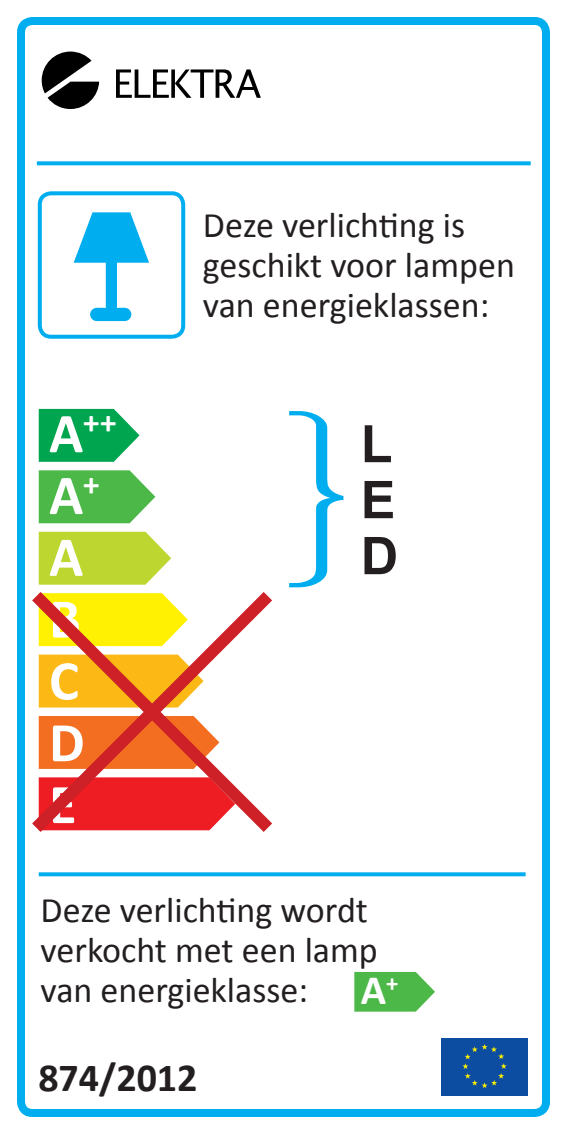
<style>
.page{position:relative;width:567px;height:1134px;background:#fff}
.page>*{position:absolute;margin:0;border:0;box-sizing:border-box;transform-origin:0 0}
.t1{font:700 56.4px/62px "Calibri";color:#fff}
.t2{font:700 52px/56px "Arial";color:#231f20;text-align:justify}
.t3{font:700 42px "Calibri";color:#fff}
.t4{font:700 40px "Calibri";color:#231f20}
.t5{font:36px/40px "Calibri";color:#231f20}
.t6{font:700 32.8px "Calibri";color:#fff}
.s1{font-size:56.4px}
</style>
<div class="page">
<div style="left:17px;top:17px;width:533px;height:1100px;border:8px solid #00aeef;border-radius:11px"></div>
<svg style="left:37px;top:161px;width:494px;height:4px;background:#14b4f0"></svg>
<div style="left:38px;top:191px;width:147px;height:148px;border:4px solid #00aeef;border-radius:11px"></div>
<div style="left:441px;top:1037px;width:87px;height:58px;background:#0d4da1"></div>
<svg style="left:462px;top:1044px;width:45px;height:44px"></svg>
<svg style="left:74px;top:212px;width:75px;height:102px"></svg>
<div style="left:90px;top:308px;width:41px;height:13px;background:#00aeef;border-radius:7px"></div>
<svg style="left:39px;top:872px;width:487px;height:4px;background:#13b4f0"></svg>
<svg style="left:42px;top:52px;width:57px;height:57px"></svg>
<svg style="left:116px;top:69px;width:145px;height:29px"></svg>
<svg style="left:39px;top:532px;width:132px;height:47px;background:#c3d941"></svg>
<svg style="left:39px;top:470px;width:116px;height:53px;background:#60c05c"></svg>
<svg style="left:39px;top:409px;width:101px;height:53px;background:#22b166"></svg>
<svg style="left:354px;top:972px;width:81px;height:40px;background:#63c15f"></svg>
<svg style="left:19px;top:579px;width:253px;height:266px"></svg>
<svg style="left:289px;top:411px;width:54px;height:176px"></svg>
<p class="t6" style="left:49px;top:402px;width:69px"><span class="s1">A</span>++</p>
<h1 class="t1" style="left:49px;top:462px;width:52px">A<sup>+<br></sup>A<br>B<br>C<br>D<br>E</h1>
<p class="t5" style="left:203px;top:204px;width:313px">Deze verlichting is geschikt voor lampen van energieklassen:</p>
<h2 class="t2" style="left:361px;top:418px;width:39px">L E D</h2>
<p class="t5" style="left:41px;top:888px;width:339px">Deze verlichting wordt verkocht met een lamp van energieklasse:</p>
<p class="t3" style="left:361px;top:964px;width:39px">A<sup>+</sup></p>
<p class="t4" style="left:38px;top:1053px;width:161px">874/2012</p>
</div>
